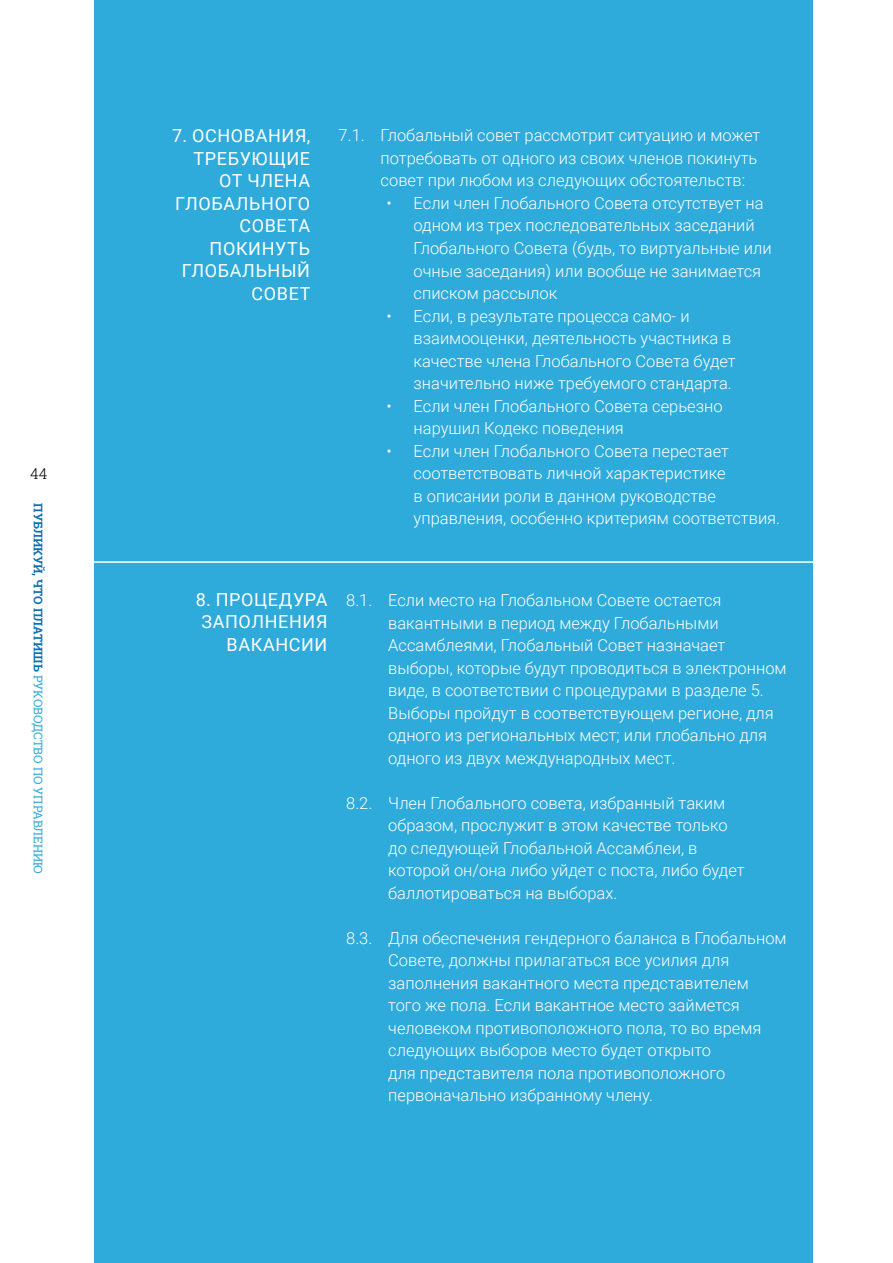
<style>
.page{position:relative;width:893px;height:1263px;background:#fff}
.page>*{position:absolute;margin:0;border:0;box-sizing:border-box;transform-origin:0 0}
.t1{font:18px/22.5px "Roboto";letter-spacing:.035em;color:#fff;text-align:right}
.t2{font:300 16.5px/22.5px "Roboto";color:#fff}
.t3{font:300 15px "Roboto Slab";color:#000}
.t4{font:12px "Roboto Slab";color:#2eaadb}
.s1{font-weight:700;color:#0f71b4}
</style>
<div class="page">
<div style="left:94px;top:0;width:718px;height:1263px;background:#2eaadb"></div>
<hr style="left:85px;top:561px;width:778px;height:2px;background:#fff">
<p class="t3" style="left:30px;top:463px;width:19px">44</p>
<p class="t4" style="left:46px;top:503px;width:372px;rotate:90deg"><span class="s1">ПУБЛИКУЙ, ЧТО ПЛАТИШЬ</span> РУКОВОДСТВО ПО УПРАВЛЕНИЮ</p>
<p class="t1" style="left:172px;top:124px;width:140px">7. ОСНОВАНИЯ,<br>ТРЕБУЮЩИЕ<br>ОТ ЧЛЕНА<br>ГЛОБАЛЬНОГО<br>СОВЕТА<br>ПОКИНУТЬ<br>ГЛОБАЛЬНЫЙ<br>СОВЕТ</p>
<p class="t2" style="left:381px;top:124px;width:381px;text-indent:-42px">7.1. Глобальный совет рассмотрит ситуацию и может потребовать от одного из своих членов покинуть совет при любом из следующих обстоятельств:</p>
<p class="t2" style="left:414px;top:191px;width:360px;text-indent:-27px">• Если член Глобального Совета отсутствует на одном из трех последовательных заседаний Глобального Совета (будь, то виртуальные или очные заседания) или вообще не занимается списком рассылок</p>
<p class="t2" style="left:414px;top:304px;width:324px;text-indent:-27px">• Если, в результате процесса само- и взаимооценки, деятельность участника в качестве члена Глобального Совета будет значительно ниже требуемого стандарта.</p>
<p class="t2" style="left:414px;top:394px;width:311px;text-indent:-27px">• Если член Глобального Совета серьезно нарушил Кодекс поведения</p>
<p class="t2" style="left:414px;top:439px;width:368px;text-indent:-27px">• Если член Глобального Совета перестает соответствовать личной характеристике<br>в описании роли в данном руководстве управления, особенно критериям соответствия.</p>
<p class="t1" style="left:196px;top:588px;width:133px">8. ПРОЦЕДУРА<br>ЗАПОЛНЕНИЯ<br>ВАКАНСИИ</p>
<p class="t2" style="left:388px;top:588px;width:400px;text-indent:-42px">8.1. Если место на Глобальном Совете остается вакантными в период между Глобальными Ассамблеями, Глобальный Совет назначает выборы, которые будут проводиться в электронном виде, в соответствии с процедурами в разделе 5.<br>Выборы пройдут в соответствующем регионе, для одного из региональных мест; или глобально для одного из двух международных мест.</p>
<p class="t2" style="left:388px;top:791px;width:358px;text-indent:-42px">8.2. Член Глобального совета, избранный таким образом, прослужит в этом качестве только до следующей Глобальной Ассамблеи, в которой он/она либо уйдет с поста, либо будет баллотироваться на выборах.</p>
<p class="t2" style="left:388px;top:926px;width:400px;text-indent:-42px">8.3. Для обеспечения гендерного баланса в Глобальном Совете, должны прилагаться все усилия для заполнения вакантного места представителем<br>того же пола. Если вакантное место займется человеком противоположного пола, то во время следующих выборов место будет открыто<br>для представителя пола противоположного первоначально избранному члену.</p>
</div>
